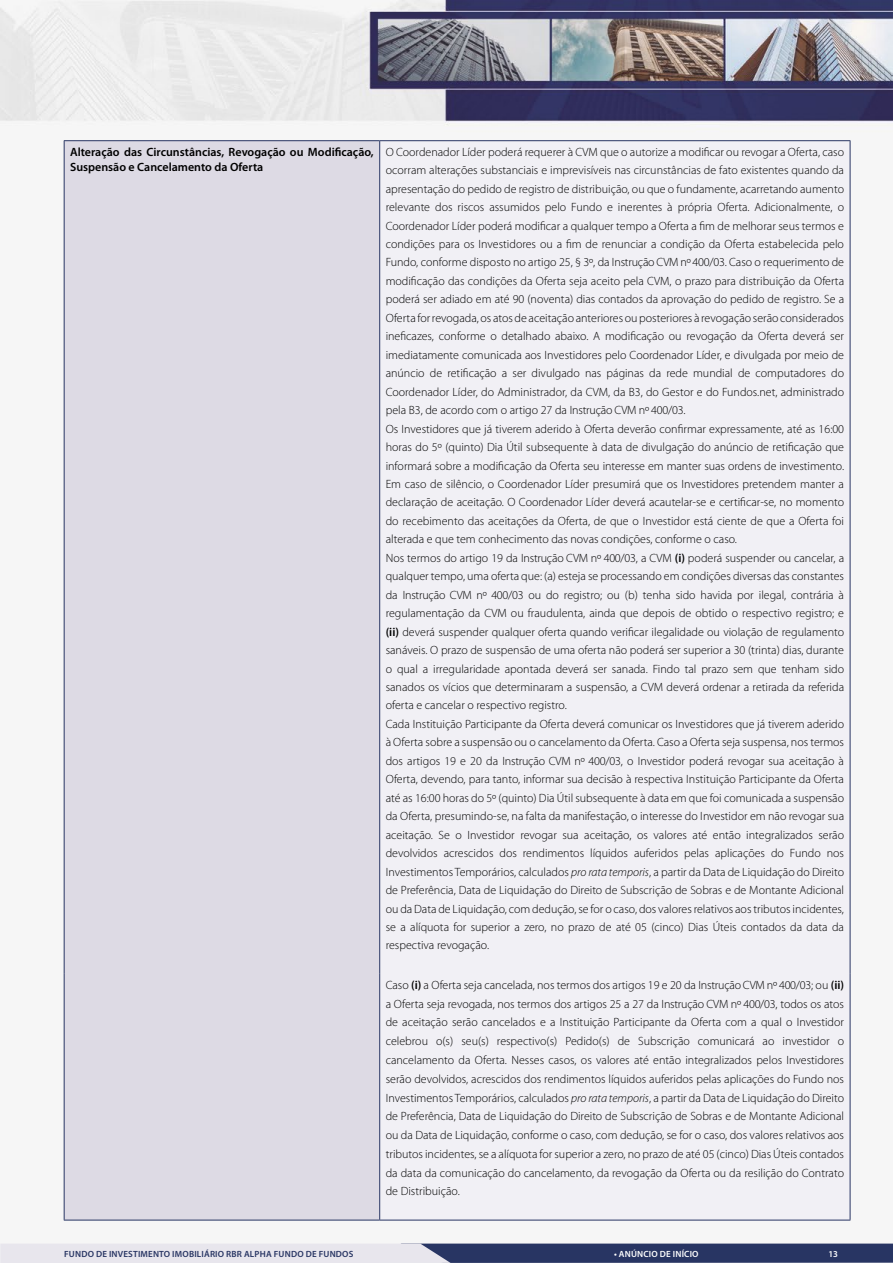
<style>
.page{position:relative;width:893px;height:1263px;background:#fff}
.page>*{position:absolute;margin:0;border:0;box-sizing:border-box;transform-origin:0 0}
.t1{font:300 12px/18.5px "Myriad Pro";color:#000}
.t2{font:600 12px/15px "Myriad Pro";color:#000}
.t3{font:600 9px "Myriad Pro";letter-spacing:.02em;color:#283563}
.t4{font:600 9px "Myriad Pro";letter-spacing:.02em;color:#fff}
.s1{font-weight:600}
.s2{font-style:italic}
</style>
<div class="page">
<img style="left:0;top:0;width:893px;height:1221px">
<svg style="left:0;top:1243px;width:893px;height:20px;background:#898fa9"></svg>
<div style="left:65px;top:141px;width:314px;height:1079px;background:#dddae4"></div>
<div style="left:380px;top:141px;width:470px;height:1079px;background:#f1f0f5"></div>
<hr style="left:64px;top:140px;width:316px;height:1px;background:#283563">
<hr style="left:64px;top:141px;width:1px;height:833px;background:#283563">
<hr style="left:380px;top:140px;width:470px;height:1px;background:#283563">
<hr style="left:379px;top:141px;width:1px;height:833px;background:#283563">
<hr style="left:850px;top:141px;width:1px;height:833px;background:#283563">
<hr style="left:64px;top:974px;width:1px;height:246px;background:#283563">
<hr style="left:379px;top:974px;width:1px;height:246px;background:#283563">
<hr style="left:850px;top:974px;width:1px;height:246px;background:#283563">
<hr style="left:64px;top:1220px;width:316px;height:1px;background:#283563">
<hr style="left:380px;top:1220px;width:470px;height:1px;background:#283563">
<p class="t2" style="left:70px;top:144px;width:305px">Alteração das Circunstâncias, Revogação ou Modificação,<br>Suspensão e Cancelamento da Oferta</p>
<p class="t1" style="left:386px;top:143px;width:460px">O Coordenador Líder poderá requerer à CVM que o autorize a modificar ou revogar a Oferta, caso ocorram alterações substanciais e imprevisíveis nas circunstâncias de fato existentes quando da apresentação do pedido de registro de distribuição, ou que o fundamente, acarretando aumento relevante dos riscos assumidos pelo Fundo e inerentes à própria Oferta. Adicionalmente, o Coordenador Líder poderá modificar a qualquer tempo a Oferta a fim de melhorar seus termos e condições para os Investidores ou a fim de renunciar a condição da Oferta estabelecida pelo Fundo, conforme disposto no artigo 25, § 3º, da Instrução CVM nº 400/03. Caso o requerimento de modificação das condições da Oferta seja aceito pela CVM, o prazo para distribuição da Oferta poderá ser adiado em até 90 (noventa) dias contados da aprovação do pedido de registro. Se a Oferta for revogada, os atos de aceitação anteriores ou posteriores à revogação serão considerados ineficazes, conforme o detalhado abaixo. A modificação ou revogação da Oferta deverá ser imediatamente comunicada aos Investidores pelo Coordenador Líder, e divulgada por meio de anúncio de retificação a ser divulgado nas páginas da rede mundial de computadores do Coordenador Líder, do Administrador, da CVM, da B3, do Gestor e do Fundos.net, administrado pela B3, de acordo com o artigo 27 da Instrução CVM nº 400/03.<br>Os Investidores que já tiverem aderido à Oferta deverão confirmar expressamente, até as 16:00 horas do 5º (quinto) Dia Útil subsequente à data de divulgação do anúncio de retificação que informará sobre a modificação da Oferta seu interesse em manter suas ordens de investimento.<br>Em caso de silêncio, o Coordenador Líder presumirá que os Investidores pretendem manter a declaração de aceitação. O Coordenador Líder deverá acautelar-se e certificar-se, no momento do recebimento das aceitações da Oferta, de que o Investidor está ciente de que a Oferta foi alterada e que tem conhecimento das novas condições, conforme o caso.<br>Nos termos do artigo 19 da Instrução CVM nº 400/03, a CVM <span class="s1">(i)</span> poderá suspender ou cancelar, a qualquer tempo, uma oferta que: (a) esteja se processando em condições diversas das constantes da Instrução CVM nº 400/03 ou do registro; ou (b) tenha sido havida por ilegal, contrária à regulamentação da CVM ou fraudulenta, ainda que depois de obtido o respectivo registro; e <span class="s1">(ii)</span> deverá suspender qualquer oferta quando verificar ilegalidade ou violação de regulamento sanáveis. O prazo de suspensão de uma oferta não poderá ser superior a 30 (trinta) dias, durante o qual a irregularidade apontada deverá ser sanada. Findo tal prazo sem que tenham sido sanados os vícios que determinaram a suspensão, a CVM deverá ordenar a retirada da referida oferta e cancelar o respectivo registro.<br>Cada Instituição Participante da Oferta deverá comunicar os Investidores que já tiverem aderido à Oferta sobre a suspensão ou o cancelamento da Oferta. Caso a Oferta seja suspensa, nos termos dos artigos 19 e 20 da Instrução CVM nº 400/03, o Investidor poderá revogar sua aceitação à Oferta, devendo, para tanto, informar sua decisão à respectiva Instituição Participante da Oferta até as 16:00 horas do 5º (quinto) Dia Útil subsequente à data em que foi comunicada a suspensão da Oferta, presumindo-se, na falta da manifestação, o interesse do Investidor em não revogar sua aceitação. Se o Investidor revogar sua aceitação, os valores até então integralizados serão devolvidos acrescidos dos rendimentos líquidos auferidos pelas aplicações do Fundo nos Investimentos Temporários, calculados <span class="s2">pro rata temporis</span>, a partir da Data de Liquidação do Direito de Preferência, Data de Liquidação do Direito de Subscrição de Sobras e de Montante Adicional ou da Data de Liquidação, com dedução, se for o caso, dos valores relativos aos tributos incidentes, se a alíquota for superior a zero, no prazo de até 05 (cinco) Dias Úteis contados da data da respectiva revogação.</p>
<p class="t1" style="left:386px;top:976px;width:460px;text-align:justify">Caso <span class="s1">(i)</span> a Oferta seja cancelada, nos termos dos artigos 19 e 20 da Instrução CVM nº 400/03; ou <span class="s1">(ii) </span>a Oferta seja revogada, nos termos dos artigos 25 a 27 da Instrução CVM nº 400/03, todos os atos de aceitação serão cancelados e a Instituição Participante da Oferta com a qual o Investidor celebrou o(s) seu(s) respectivo(s) Pedido(s) de Subscrição comunicará ao investidor o cancelamento da Oferta. Nesses casos, os valores até então integralizados pelos Investidores serão devolvidos, acrescidos dos rendimentos líquidos auferidos pelas aplicações do Fundo nos Investimentos Temporários, calculados <span class="s2">pro rata temporis</span>, a partir da Data de Liquidação do Direito de Preferência, Data de Liquidação do Direito de Subscrição de Sobras e de Montante Adicional ou da Data de Liquidação, conforme o caso, com dedução, se for o caso, dos valores relativos aos tributos incidentes, se a alíquota for superior a zero, no prazo de até 05 (cinco) Dias Úteis contados da data da comunicação do cancelamento, da revogação da Oferta ou da resilição do Contrato de Distribuição.</p>
<p class="t3" style="left:64px;top:1248px;width:291px">FUNDO DE INVESTIMENTO IMOBILIÁRIO RBR ALPHA FUNDO DE FUNDOS</p>
<p class="t4" style="left:614px;top:1248px;width:86px">• ANÚNCIO DE INÍCIO</p>
<p class="t4" style="left:828px;top:1248px;width:11px">13</p>
</div>
